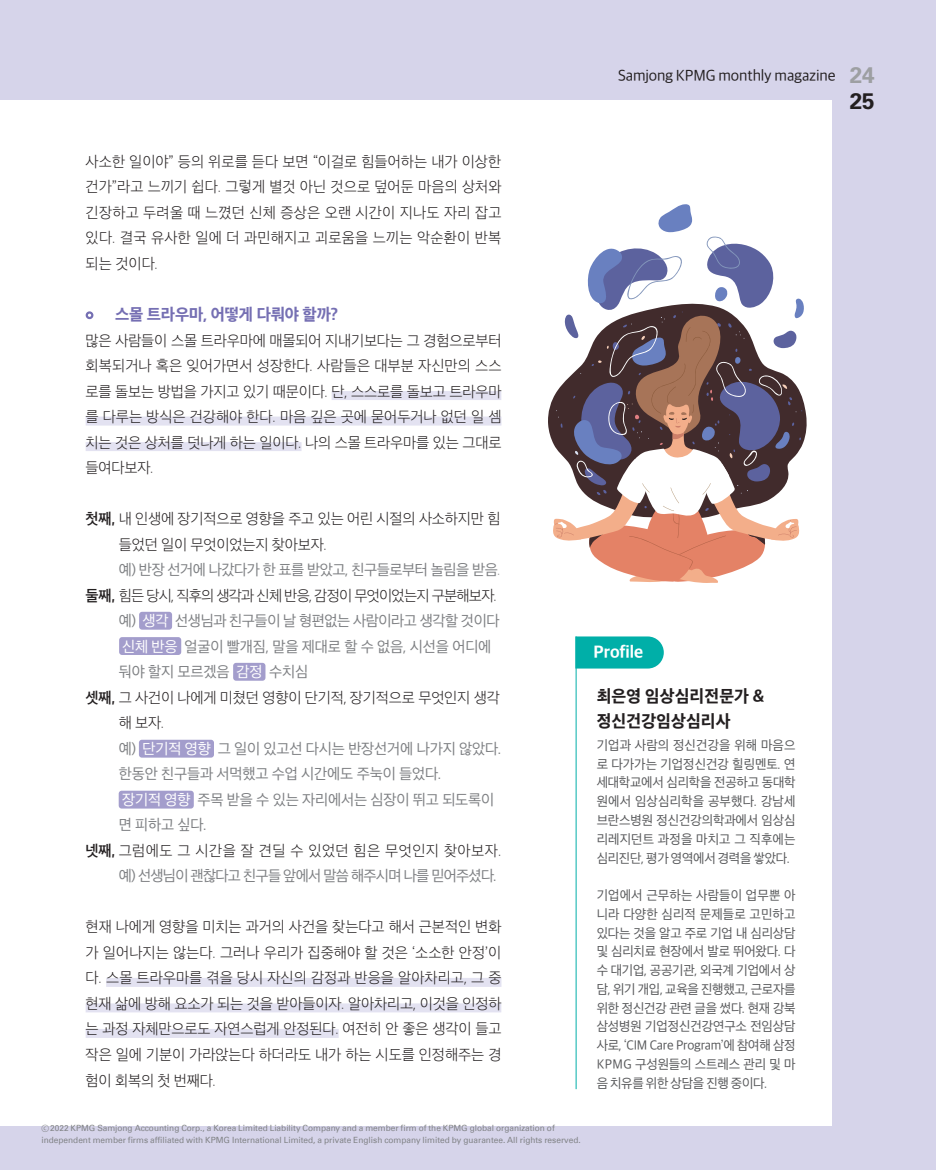
<style>
.page{position:relative;width:936px;height:1170px;background:#fff}
.page>*{position:absolute;margin:0;border:0;box-sizing:border-box;transform-origin:0 0}
.t1{font:700 22.5px "Univers LT Std";color:#9d9fa2}
.t2{font:700 22.5px "Univers LT Std";color:#231f20}
.t3{font:16.5px/24.5px "SD Gothic Neoa h Ex Bd";letter-spacing:.01em;color:#231f20}
.t4{font:16.5px "SD Gothic Neoa h Ex Bd";color:#fff}
.t5{font:15.75px "SD Gothic Neoa Uni h Eb";letter-spacing:-.01em;color:#756fb3}
.t6{font:15px "SD Gothic Neoa Uni d Rg";letter-spacing:-.01em;color:#231f20}
.t7{font:14.55px/25.5px "SD Gothic Neoa b Ult Lt";color:#231f20}
.t8{font:14.55px/25.5px "SD Gothic Neoa d Rg";letter-spacing:-.01em;color:#7e8083}
.t9{font:14.55px/25.5px "SD Gothic Neoa Uni b Ul";letter-spacing:-.005em;color:#231f20}
.t10{font:14.55px "SD Gothic Neoa b Ult Lt";letter-spacing:-.05em;color:#231f20}
.t11{font:14.55px "SD Gothic Neoa d Rg";letter-spacing:-.03em;color:#7e8083}
.t12{font:14.55px "SD Gothic Neoa d Rg";letter-spacing:-.05em;color:#7e8083}
.t13{font:14.55px "SD Gothic Neoa b Ult Lt";letter-spacing:.03em;color:#231f20}
.t14{font:12.75px/18.8px "SD Gothic Neoa d Rg";letter-spacing:-.005em;color:#57585a;text-align:justify}
.t15{font:8.55px/12.5px "Universfor KPMG";color:#808285}
.s1{font-family:"SD Gothic Neoa Uni b Ul"}
.s2{font-family:"SD Gothic Neoa b Ult Lt"}
.s3{font-family:"SD Gothic Neoa f Sm"}
.s4{color:#fff}
</style>
<div class="page">
<div style="left:0;top:0;width:935px;height:1169px;background:#d6d4ea"></div>
<div style="left:0;top:100px;width:831px;height:1025px;background:#fff"></div>
<svg style="left:575px;top:636px;width:88px;height:32px;background:#0cb2ac"></svg>
<hr style="left:576px;top:636px;width:1px;height:453px;background:#00afa8">
<svg style="left:548px;top:398px;width:259px;height:45px"></svg>
<svg style="left:553px;top:204px;width:251px;height:379px"></svg>
<div style="left:139px;top:611px;width:33px;height:18px;background:#a39dcc;border-radius:3px"></div>
<div style="left:119px;top:637px;width:62px;height:18px;background:#a39dcc;border-radius:3px"></div>
<div style="left:139px;top:739px;width:75px;height:18px;background:#a39dcc;border-radius:3px"></div>
<div style="left:119px;top:790px;width:75px;height:18px;background:#a39dcc;border-radius:3px"></div>
<div style="left:233px;top:662px;width:32px;height:18px;background:#a39dcc;border-radius:3px"></div>
<div style="left:331px;top:391px;width:170px;height:9px;background:#e3e2f1"></div>
<div style="left:86px;top:416px;width:415px;height:9px;background:#e3e2f1"></div>
<div style="left:86px;top:442px;width:215px;height:9px;background:#e3e2f1"></div>
<div style="left:106px;top:977px;width:395px;height:9px;background:#e3e2f1"></div>
<div style="left:86px;top:1003px;width:415px;height:9px;background:#e3e2f1"></div>
<div style="left:86px;top:1028px;width:252px;height:9px;background:#e3e2f1"></div>
<div style="left:86px;top:311px;width:7px;height:8px;border:2px solid #756fb3;border-radius:50%"></div>
<p class="t6" style="left:618px;top:68px;width:219px">Samjong KPMG monthly magazine</p>
<h1 class="t1" style="left:849px;top:61px;width:27px">24</h1>
<h1 class="t2" style="left:849px;top:88px;width:27px">25</h1>
<p class="t7" style="left:86px;top:149px;width:417px;text-align:justify">사소한 일이야” 등의 위로를 듣다 보면 “이걸로 힘들어하는 내가 이상한 건가”라고 느끼기 쉽다. 그렇게 별것 아닌 것으로 덮어둔 마음의 상처와 긴장하고 두려울 때 느꼈던 신체 증상은 오랜 시간이 지나도 자리 잡고 있다. 결국 유사한 일에 더 과민해지고 괴로움을 느끼는 악순환이 반복 되는 것이다.</p>
<p class="t5" style="left:115px;top:306px;width:224px">스몰 트라우마, 어떻게 다뤄야 할까?</p>
<p class="t7" style="left:86px;top:327px;width:417px;text-align:justify">많은 사람들이 스몰 트라우마에 매몰되어 지내기보다는 그 경험으로부터 회복되거나 혹은 잊어가면서 성장한다. 사람들은 대부분 자신만의 스스 로를 돌보는 방법을 가지고 있기 때문이다. <span class="s1">단, 스스로를 돌보고 트라우마</span></p>
<p class="t9" style="left:86px;top:404px;width:417px">를 다루는 방식은 건강해야 한다. 마음 깊은 곳에 묻어두거나 없던 일 셈 치는 것은 상처를 덧나게 하는 일이다. <span class="s2">나의 스몰 트라우마를 있는 그대로</span></p>
<p class="t7" style="left:86px;top:455px;width:70px">들여다보자.</p>
<p class="t7" style="left:119px;top:506px;width:383px;text-indent:-33px"><span class="s3">첫째,</span> 내 인생에 장기적으로 영향을 주고 있는 어린 시절의 사소하지만 힘 들었던 일이 무엇이었는지 찾아보자.</p>
<p class="t11" style="left:119px;top:562px;width:383px">예) 반장 선거에 나갔다가 한 표를 받았고, 친구들로부터 놀림을 받음<span class="s2">.</span></p>
<p class="t10" style="left:86px;top:588px;width:413px"><span class="s3">둘째,</span> 힘든 당시, 직후의 생각과 신체 반응, 감정이 무엇이었는지 구분해보자.</p>
<p class="t8" style="left:119px;top:608px;width:382px">예) <span class="s4">생각</span> 선생님과 친구들이 날 형편없는 사람이라고 생각할 것이다 <span class="s4">신체 반응</span> 얼굴이 빨개짐, 말을 제대로 할 수 없음, 시선을 어디에 둬야 할지 모르겠음 <span class="s4">감정</span> 수치심</p>
<p class="t7" style="left:119px;top:684px;width:382px;text-indent:-33px"><span class="s3">셋째,</span> 그 사건이 나에게 미쳤던 영향이 단기적, 장기적으로 무엇인지 생각 해 보자.</p>
<p class="t8" style="left:119px;top:735px;width:384px">예) <span class="s4">단기적 영향</span> 그 일이 있고선 다시는 반장선거에 나가지 않았다. 한동안 친구들과 서먹했고 수업 시간에도 주눅이 들었다.<br><span class="s4">장기적 영향</span> 주목 받을 수 있는 자리에서는 심장이 뛰고 되도록이 면 피하고 싶다.</p>
<p class="t13" style="left:86px;top:843px;width:417px"><span class="s3">넷째,</span> 그럼에도 그 시간을 잘 견딜 수 있었던 힘은 무엇인지 찾아보자.</p>
<p class="t12" style="left:119px;top:868px;width:379px">예) 선생님이 괜찮다고 친구들 앞에서 말씀 해주시며 나를 믿어주셨다.</p>
<p class="t7" style="left:86px;top:914px;width:417px">현재 나에게 영향을 미치는 과거의 사건을 찾는다고 해서 근본적인 변화 가 일어나지는 않는다. 그러나 우리가 집중해야 할 것은 ‘소소한 안정’이</p>
<p class="t9" style="left:86px;top:965px;width:417px;text-align:justify"><span class="s2">다.</span> 스몰 트라우마를 겪을 당시 자신의 감정과 반응을 알아차리고, 그 중 현재 삶에 방해 요소가 되는 것을 받아들이자. 알아차리고, 이것을 인정하 는 과정 자체만으로도 자연스럽게 안정된다. <span class="s2">여전히 안 좋은 생각이 들고</span></p>
<p class="t7" style="left:86px;top:1041px;width:417px">작은 일에 기분이 가라앉는다 하더라도 내가 하는 시도를 인정해주는 경 험이 회복의 첫 번째다.</p>
<p class="t15" style="left:41px;top:1121px;width:541px"><span class="s1">ⓒ</span> 2022 KPMG Samjong Accounting Corp., a Korea Limited Liability Company and a member firm of the KPMG global organization of independent member firms affiliated with KPMG International Limited, a private English company limited by guarantee. All rights reserved.</p>
<p class="t4" style="left:593px;top:644px;width:51px">Profile</p>
<p class="t3" style="left:596px;top:684px;width:169px">최은영 임상심리전문가 &amp; 정신건강임상심리사</p>
<p class="t14" style="left:596px;top:735px;width:200px">기업과 사람의 정신건강을 위해 마음으 로 다가가는 기업정신건강 힐링멘토. 연 세대학교에서 심리학을 전공하고 동대학 원에서 임상심리학을 공부했다. 강남세 브란스병원 정신건강의학과에서 임상심 리레지던트 과정을 마치고 그 직후에는 심리진단, 평가 영역에서 경력을 쌓았다.</p>
<p class="t14" style="left:596px;top:885px;width:200px">기업에서 근무하는 사람들이 업무뿐 아 니라 다양한 심리적 문제들로 고민하고 있다는 것을 알고 주로 기업 내 심리상담 및 심리치료 현장에서 발로 뛰어왔다. 다 수 대기업, 공공기관, 외국계 기업에서 상 담, 위기 개입, 교육을 진행했고, 근로자를 위한 정신건강 관련 글을 썼다. 현재 강북 삼성병원 기업정신건강연구소 전임상담 사로, ‘CIM Care Program’에 참여해 삼정 KPMG 구성원들의 스트레스 관리 및 마 음 치유를 위한 상담을 진행 중이다.</p>
</div>
